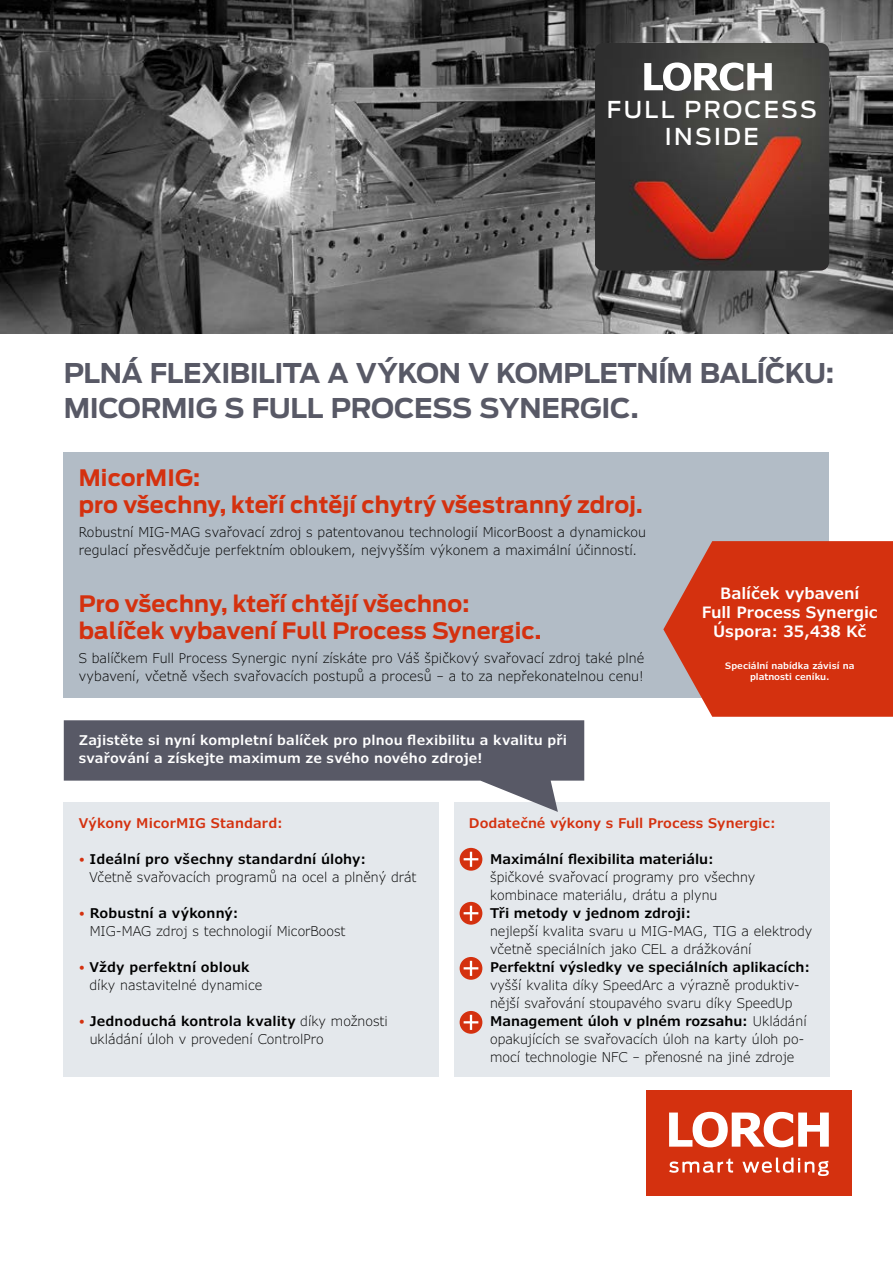
<style>
.page{position:relative;width:893px;height:1263px;background:#fff}
.page>*{position:absolute;margin:0;border:0;box-sizing:border-box;transform-origin:0 0}
.t1{font:700 27px/34.5px "Antenna";letter-spacing:-.015em;color:#585966}
.t2{font:500 23.1px/27.8px "Antenna";letter-spacing:.1em;color:#fff;text-align:center}
.t3{font:700 22.5px/27px "Antenna";letter-spacing:.01em;color:#d4310f}
.t4{font:600 15.75px/18.9px "Verdana Pro";letter-spacing:-.005em;color:#fff;text-align:center}
.t5{font:300 13.5px/18px "Verdana Pro";color:#000}
.t6{font:600 13.5px/18px "Verdana Pro";letter-spacing:.01em;color:#fff}
.t7{font:600 13.5px "Verdana Pro";color:#000}
.t8{font:600 13.5px "Verdana Pro";color:#d4310f}
.t9{font:600 9px/10.8px "Verdana Pro";color:#fff;text-align:center}
.s1{color:#d4310f}
.s2{font-weight:600}
</style>
<div class="page">
<div style="left:64px;top:452px;width:765px;height:245px;background:#b2bcc6"></div>
<div style="left:646px;top:1090px;width:205px;height:105px;background:#d4310f"></div>
<svg style="left:669px;top:1112px;width:160px;height:35px"></svg>
<svg style="left:669px;top:1157px;width:160px;height:19px"></svg>
<div style="left:64px;top:802px;width:375px;height:275px;background:#e4e8ec"></div>
<div style="left:454px;top:802px;width:375px;height:275px;background:#e4e8ec"></div>
<svg style="left:64px;top:720px;width:520px;height:92px;fill:#585966"></svg>
<div style="left:460px;top:848px;width:22px;height:23px;background:#d4310f;border-radius:50%"></div>
<svg style="left:464px;top:852px;width:14px;height:15px"></svg>
<div style="left:460px;top:902px;width:22px;height:23px;background:#d4310f;border-radius:50%"></div>
<svg style="left:464px;top:906px;width:14px;height:15px"></svg>
<div style="left:460px;top:957px;width:22px;height:23px;background:#d4310f;border-radius:50%"></div>
<svg style="left:464px;top:961px;width:14px;height:15px"></svg>
<div style="left:460px;top:1011px;width:22px;height:23px;background:#d4310f;border-radius:50%"></div>
<svg style="left:464px;top:1015px;width:14px;height:15px"></svg>
<img style="left:0;top:0;width:893px;height:334px">
<img style="left:595px;top:43px;width:234px;height:228px">
<svg style="left:644px;top:62px;width:128px;height:29px"></svg>
<svg style="left:663px;top:541px;width:230px;height:176px;background:#d14428"></svg>
<h2 class="t2" style="left:607px;top:95px;width:211px">FULL PROCESS<br>INSIDE</h2>
<h1 class="t1" style="left:64px;top:355px;width:772px">PLNÁ FLEXIBILITA A VÝKON V KOMPLETNÍM BALÍČKU:<br>MICORMIG S FULL PROCESS SYNERGIC.</h1>
<h3 class="t3" style="left:79px;top:464px;width:566px">MicorMIG:<br>pro všechny, kteří chtějí chytrý všestranný zdroj.</h3>
<p class="t5" style="left:79px;top:524px;width:569px">Robustní MIG-MAG svařovací zdroj s patentovanou technologií MicorBoost a dynamickou regulací přesvědčuje perfektním obloukem, nejvyšším výkonem a maximální účinností.</p>
<h3 class="t3" style="left:79px;top:590px;width:464px">Pro všechny, kteří chtějí všechno: balíček vybavení Full Process Synergic.</h3>
<p class="t5" style="left:79px;top:650px;width:567px">S balíčkem Full Process Synergic nyní získáte pro Váš špičkový svařovací zdroj také plné vybavení, včetně všech svařovacích postupů a procesů – a to za nepřekonatelnou cenu!</p>
<p class="t6" style="left:79px;top:732px;width:490px">Zajistěte si nyní kompletní balíček pro plnou flexibilitu a kvalitu při svařování a získejte maximum ze svého nového zdroje!</p>
<p class="t4" style="left:702px;top:584px;width:177px">Balíček vybavení<br>Full Process Synergic<br>Úspora: 35,438 Kč</p>
<p class="t9" style="left:725px;top:660px;width:131px">Speciální nabídka závisí na platnosti ceníku.</p>
<p class="t8" style="left:79px;top:814px;width:206px">Výkony MicorMIG Standard:</p>
<p class="t5" style="left:90px;top:850px;width:328px;text-indent:-11px"><span class="s1">•</span> <span class="s2">Ideální pro všechny standardní úlohy:<br></span>Včetně svařovacích programů na ocel a plněný drát</p>
<p class="t5" style="left:90px;top:904px;width:257px;text-indent:-11px"><span class="s1">•</span> <span class="s2">Robustní a výkonný:<br></span>MIG-MAG zdroj s technologií MicorBoost</p>
<p class="t5" style="left:90px;top:958px;width:174px;text-indent:-11px"><span class="s1">•</span> <span class="s2">Vždy perfektní oblouk </span>díky nastavitelné dynamice</p>
<p class="t5" style="left:90px;top:1012px;width:300px;text-indent:-11px"><span class="s1">•</span> <span class="s2">Jednoduchá kontrola kvality</span> díky možnosti ukládání úloh v provedení ControlPro</p>
<p class="t8" style="left:469px;top:814px;width:309px">Dodatečné výkony s Full Process Synergic:</p>
<p class="t7" style="left:490px;top:850px;width:225px">Maximální flexibilita materiálu:</p>
<p class="t5" style="left:490px;top:868px;width:267px">špičkové svařovací programy pro všechny kombinace materiálu, drátu a plynu</p>
<p class="t7" style="left:490px;top:904px;width:203px">Tři metody v jednom zdroji:</p>
<p class="t5" style="left:490px;top:922px;width:324px">nejlepší kvalita svaru u MIG-MAG, TIG a elektrody včetně speciálních jako CEL a drážkování</p>
<p class="t7" style="left:490px;top:958px;width:322px">Perfektní výsledky ve speciálních aplikacích:</p>
<p class="t5" style="left:490px;top:976px;width:318px">vyšší kvalita díky SpeedArc a výrazně produktiv&shy;nější svařování stoupavého svaru díky SpeedUp <span class="s2">Management úloh v plném rozsahu:</span> Ukládání opakujících se svařovacích úloh na karty úloh po&shy;mocí technologie NFC – přenosné na jiné zdroje</p>
</div>
